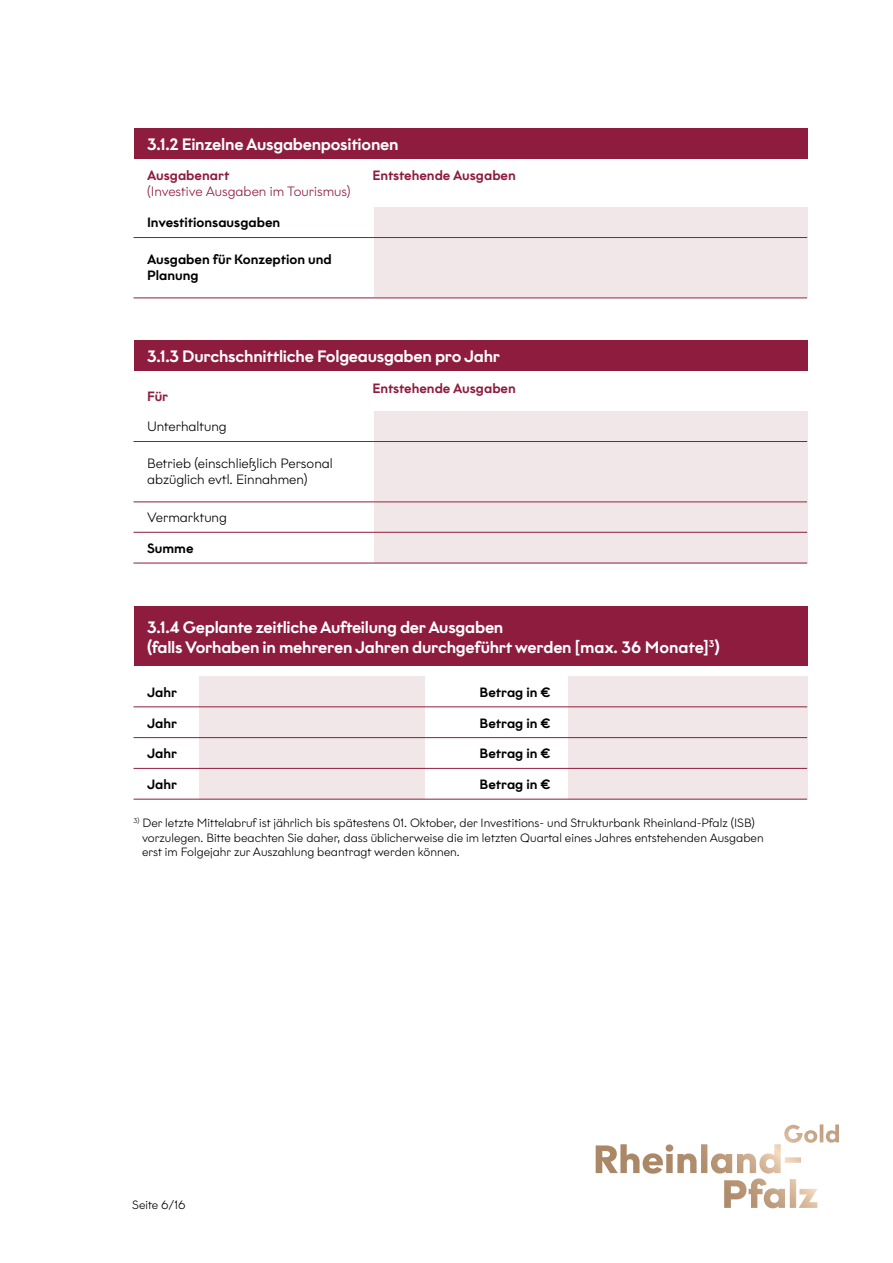
<style>
.page{position:relative;width:893px;height:1263px;background:#fff}
.page>*{position:absolute;margin:0;border:0;box-sizing:border-box;transform-origin:0 0}
.t1{font:500 16.5px/19.8px "Graphit";letter-spacing:-.015em;color:#fff}
.p_Formular{font:500 13.5px/16.2px "Graphit";color:#000}
.p_Formular-2{font:300 13.5px/16.2px "Graphit";color:#000}
.p_Formular-3{font:300 13.5px/16.2px "Graphit";color:#8e1c3f}
.p_Formular-4{font:500 13.5px "Graphit";color:#8e1c3f}
.t2{font:300 12px/14.4px "Graphit";color:#000}
.s1{font-weight:500}
</style>
<div class="page">
<svg style="left:596px;top:1124px;width:243px;height:84px"></svg>
<div style="left:199px;top:769px;width:225px;height:30px;background:#f2e7e8"></div>
<div style="left:568px;top:769px;width:239px;height:30px;background:#f2e7e8"></div>
<hr style="left:134px;top:799px;width:673px;height:1px;background:#8e1c3f">
<div style="left:199px;top:738px;width:225px;height:30px;background:#f2e7e8"></div>
<div style="left:568px;top:738px;width:239px;height:30px;background:#f2e7e8"></div>
<hr style="left:134px;top:768px;width:673px;height:1px;background:#8e1c3f">
<div style="left:199px;top:707px;width:225px;height:31px;background:#f2e7e8"></div>
<div style="left:568px;top:707px;width:239px;height:31px;background:#f2e7e8"></div>
<hr style="left:134px;top:737px;width:673px;height:1px;background:#8e1c3f">
<div style="left:374px;top:533px;width:434px;height:30px;background:#f2e7e8"></div>
<hr style="left:134px;top:563px;width:673px;height:1px;background:#8e1c3f">
<div style="left:374px;top:502px;width:434px;height:30px;background:#f2e7e8"></div>
<hr style="left:134px;top:532px;width:673px;height:1px;background:#8e1c3f">
<div style="left:374px;top:238px;width:434px;height:59px;background:#f2e7e8"></div>
<div style="left:374px;top:442px;width:434px;height:59px;background:#f2e7e8"></div>
<hr style="left:134px;top:297px;width:673px;height:1px;background:#8e1c3f">
<hr style="left:134px;top:501px;width:673px;height:1px;background:#8e1c3f">
<div style="left:134px;top:128px;width:673px;height:31px;background:#8e1c3f"></div>
<div style="left:134px;top:341px;width:673px;height:30px;background:#8e1c3f"></div>
<div style="left:374px;top:207px;width:434px;height:31px;background:#f2e7e8"></div>
<hr style="left:134px;top:237px;width:673px;height:1px;background:#8e1c3f">
<div style="left:374px;top:411px;width:434px;height:30px;background:#f2e7e8"></div>
<hr style="left:134px;top:441px;width:673px;height:1px;background:#8e1c3f">
<div style="left:199px;top:676px;width:225px;height:31px;background:#f2e7e8"></div>
<div style="left:568px;top:676px;width:239px;height:31px;background:#f2e7e8"></div>
<hr style="left:134px;top:706px;width:673px;height:1px;background:#8e1c3f">
<div style="left:134px;top:607px;width:673px;height:59px;background:#8e1c3f"></div>
<h4 class="t1" style="left:147px;top:134px;width:253px">3.1.2 Einzelne Ausgabenpositionen</h4>
<p class="p_Formular-3" style="left:147px;top:167px;width:205px"><span class="s1">Ausgabenart<br></span>(Investive Ausgaben im Tourismus)</p>
<p class="p_Formular" style="left:147px;top:214px;width:135px">Investitionsausgaben</p>
<p class="p_Formular" style="left:147px;top:251px;width:186px">Ausgaben für Konzeption und<br>Planung</p>
<p class="p_Formular-4" style="left:372px;top:167px;width:145px">Entstehende Ausgaben</p>
<h4 class="t1" style="left:147px;top:346px;width:354px">3.1.3 Durchschnittliche Folgeausgaben pro Jahr</h4>
<p class="p_Formular-4" style="left:147px;top:388px;width:23px">Für</p>
<p class="p_Formular-2" style="left:147px;top:418px;width:81px">Unterhaltung</p>
<p class="p_Formular-2" style="left:147px;top:455px;width:187px">Betrieb (einschließlich Personal abzüglich evtl. Einnahmen)</p>
<p class="p_Formular-2" style="left:147px;top:509px;width:81px">Vermarktung</p>
<p class="p_Formular" style="left:147px;top:540px;width:48px">Summe</p>
<p class="p_Formular-4" style="left:372px;top:379px;width:145px">Entstehende Ausgaben</p>
<h4 class="t1" style="left:147px;top:617px;width:574px">3.1.4 Geplante zeitliche Aufteilung der Ausgaben<br>(falls Vorhaben in mehreren Jahren durchgeführt werden [max. 36 Monate]<sup>3</sup>)</h4>
<p class="p_Formular" style="left:147px;top:684px;width:31px">Jahr</p>
<p class="p_Formular" style="left:480px;top:684px;width:73px">Betrag in €</p>
<p class="p_Formular" style="left:147px;top:714px;width:31px">Jahr</p>
<p class="p_Formular" style="left:480px;top:714px;width:73px">Betrag in €</p>
<p class="p_Formular" style="left:147px;top:745px;width:31px">Jahr</p>
<p class="p_Formular" style="left:480px;top:745px;width:73px">Betrag in €</p>
<p class="p_Formular" style="left:147px;top:776px;width:31px">Jahr</p>
<p class="p_Formular" style="left:480px;top:776px;width:73px">Betrag in €</p>
<h4 class="t2" style="left:142px;top:816px;width:623px;text-indent:-9px"><sup>3)</sup> Der letzte Mittelabruf ist jährlich bis spätestens 01. Oktober, der Investitions- und Strukturbank Rheinland-Pfalz (ISB) vorzulegen. Bitte beachten Sie daher, dass üblicherweise die im letzten Quartal eines Jahres entstehenden Ausgaben erst im Folgejahr zur Auszahlung beantragt werden können.</h4>
<p class="t2" style="left:132px;top:1197px;width:55px">Seite 6/16</p>
</div>
